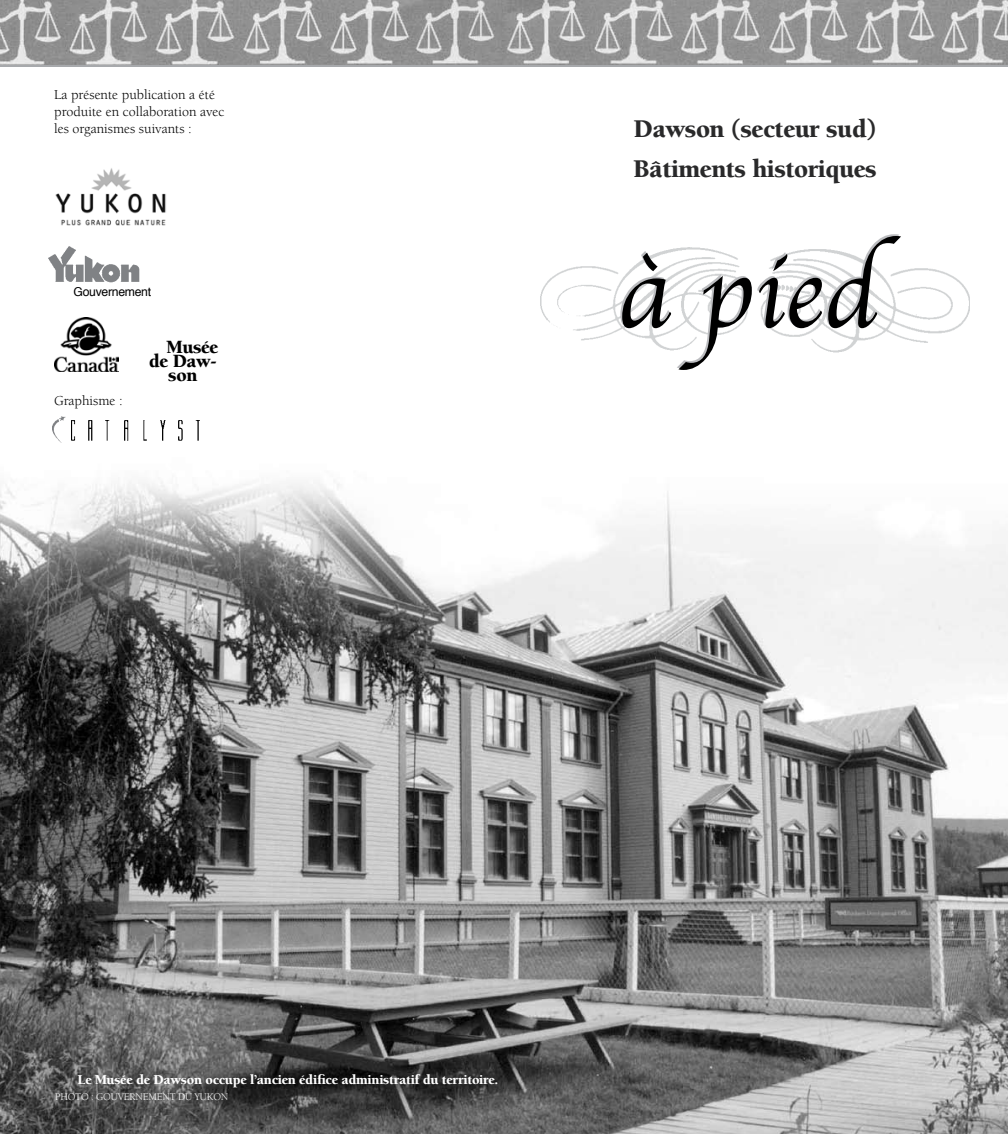
<style>
.page{position:relative;width:1008px;height:1134px;background:#fff}
.page>*{position:absolute;margin:0;border:0;box-sizing:border-box;transform-origin:0 0}
.t1{font:900 26.25px/39.7px "Berkeley";letter-spacing:-.02em;color:#29292a}
.t2{font:900 19.25px "Berkeley";letter-spacing:-.02em;color:#000}
.t3{font:14px/16.8px "Berkeley";color:#000}
.t4{font:900 14px "Berkeley";letter-spacing:-.02em;color:#fff}
.t5{font:12.25px "Helvetica";letter-spacing:-.025em;color:#000}
.t6{font:10.5px "Berkeley";letter-spacing:-.02em;color:#fff}
</style>
<div class="page">
<div style="left:0;top:0;width:1008px;height:67px;background:#a7a9ac"></div>
<img style="left:0;top:0;width:1008px;height:65px">
<img style="left:0;top:482px;width:1008px;height:652px">
<img style="left:541px;top:248px;width:429px;height:103px">
<img style="left:48px;top:246px;width:91px;height:36px">
<img style="left:72px;top:420px;width:128px;height:21px">
<img style="left:53px;top:417px;width:12px;height:26px">
<img style="left:55px;top:318px;width:64px;height:54px">
<svg style="left:620px;top:251px;width:51px;height:77px"></svg>
<svg style="left:677px;top:234px;width:224px;height:136px"></svg>
<img style="left:55px;top:168px;width:111px;height:57px">
<p class="t3" style="left:54px;top:87px;width:172px">La présente publication a été produite en collaboration avec les organismes suivants :</p>
<p class="t5" style="left:74px;top:282px;width:79px">Gouvernement</p>
<p class="t3" style="left:54px;top:393px;width:70px">Graphisme :</p>
<h2 class="t2" style="left:166px;top:337px;width:53px">Musée</h2>
<h2 class="t2" style="left:149px;top:351px;width:70px">de Daw-</h2>
<h2 class="t2" style="left:168px;top:365px;width:31px">son</h2>
<h1 class="t1" style="left:633px;top:109px;width:245px">Dawson (secteur sud)<br>Bâtiments historiques</h1>
<p class="t4" style="left:78px;top:1072px;width:422px">Le Musée de Dawson occupe l’ancien édifice administratif du territoire.</p>
<p class="t6" style="left:55px;top:1091px;width:175px">Photo : gouvernement du Yukon</p>
</div>
